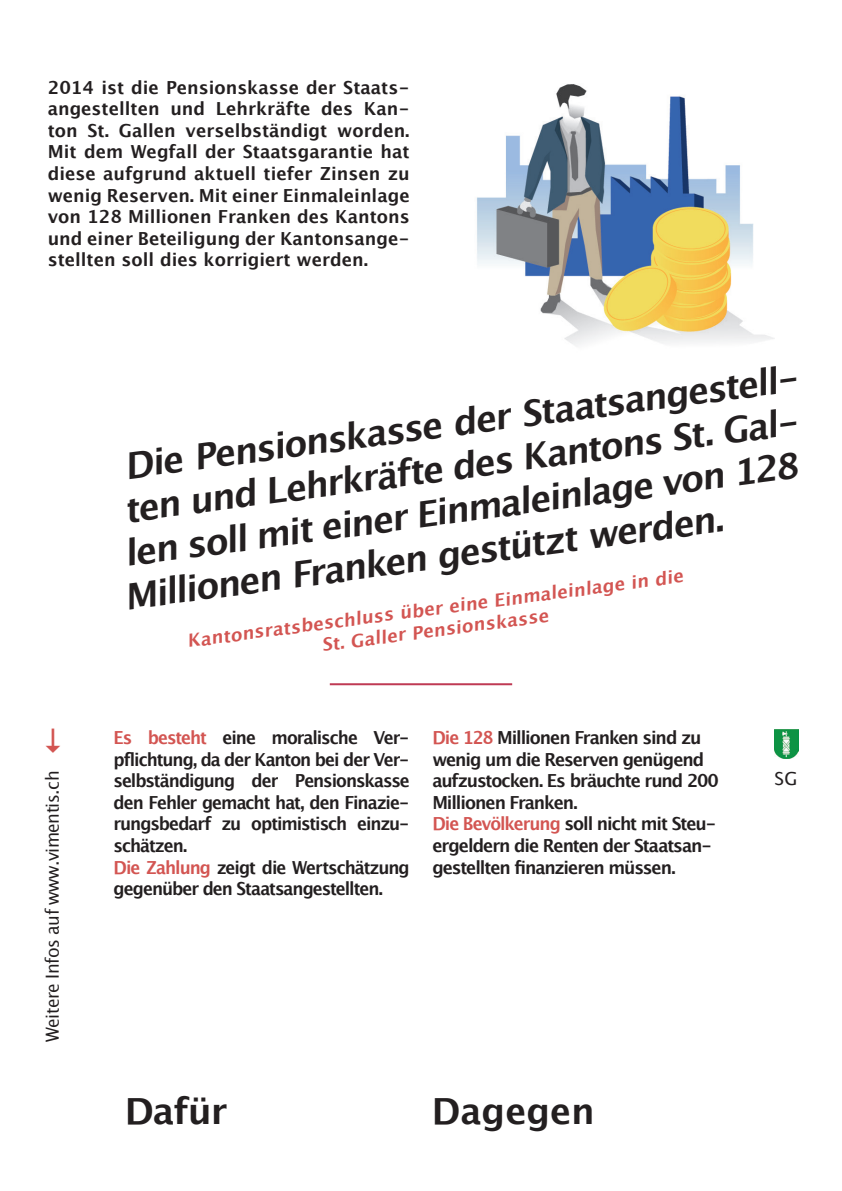
<style>
.page{position:relative;width:842px;height:1191px;background:#fff}
.page>*{position:absolute;margin:0;border:0;box-sizing:border-box;transform-origin:0 0}
.Änderung{font:700 36px/43.4px "Lucida Grande";color:#231f20}
.Text{font:700 18px/21.6px "Lucida Grande";color:#231f20;text-align:justify}
.Argumente{font:700 18px/21.6px "Lucida Grande";letter-spacing:-.06em;color:#231f20;text-align:justify;scale:.94 1}
.Argumente-2{font:700 18px/21.6px "Lucida Grande";letter-spacing:-.06em;color:#231f20;scale:.96 1}
.Titel{font:700 18px "Lucida Grande";color:#d35552}
.t1{font:18px "Lucida Grande";letter-spacing:-.03em;color:#231f20;scale:.96 1}
.t2{font:18px "Lucida Grande";letter-spacing:-.03em;color:#231f20}
.s1{font-weight:700;font-size:32px;color:#d35552}
.s2{color:#d35552}
</style>
<div class="page">
<hr style="left:330px;top:683px;width:182px;height:2px;background:#bf3a54">
<img style="left:477px;top:84px;width:298px;height:262px">
<img style="left:775px;top:730px;width:23px;height:28px">
<p class="Text" style="left:48px;top:76px;width:363px">2014 ist die Pensionskasse der Staats&shy;angestellten und Lehrkräfte des Kan&shy;ton St. Gallen verselbständigt worden.<br>Mit dem Wegfall der Staatsgarantie hat diese aufgrund aktuell tiefer Zinsen zu wenig Reserven. Mit einer Einmaleinlage von 128 Millionen Franken des Kantons und einer Beteiligung der Kantonsange&shy;stellten soll dies korrigiert werden.</p>
<p class="t1" style="left:40px;top:1042px;width:331px;rotate:-90deg">Weitere Infos auf www.vimentis.ch <span class="s1">←</span></p>
<p class="Änderung" style="left:106px;top:443px;width:692px;text-indent:16px;rotate:-7deg">Die Pensionskasse der Staatsangestell&shy;ten und Lehrkräfte des Kantons St. Gal&shy;len soll mit einer Einmaleinlage von 128<br>Millionen Franken gestützt werden.</p>
<p class="Titel" style="left:185px;top:624px;width:501px;rotate:-7deg">Kantonsratsbeschluss über eine Einmaleinlage in die</p>
<p class="Titel" style="left:320px;top:629px;width:230px;rotate:-7deg">St. Galler Pensionskasse</p>
<p class="Argumente" style="left:113px;top:726px;width:317px"><span class="s2">Es besteht</span> eine moralische Ver&shy;pflichtung, da der Kanton bei der Ver&shy;selbständigung der Pensionskasse den Fehler gemacht hat, den Finazie&shy;rungsbedarf zu optimistisch einzu&shy;schätzen.</p>
<p class="Argumente" style="left:113px;top:856px;width:317px"><span class="s2">Die Zahlung</span> zeigt die Wertschätzung gegenüber den Staatsangestellten.</p>
<p class="Argumente-2" style="left:432px;top:726px;width:300px"><span class="s2">Die 128</span> Millionen Franken sind zu wenig um die Reserven genügend aufzustocken. Es bräuchte rund 200<br>Millionen Franken.</p>
<p class="Argumente-2" style="left:432px;top:813px;width:297px"><span class="s2">Die Bevölkerung</span> soll nicht mit Steu&shy;ergeldern die Renten der Staatsan&shy;gestellten finanzieren müssen.</p>
<p class="t2" style="left:775px;top:766px;width:24px">SG</p>
<h1 class="Änderung" style="left:125px;top:1089px;width:104px">Dafür</h1>
<h1 class="Änderung" style="left:504px;top:1089px;width:23px">a</h1>
<h1 class="Änderung" style="left:432px;top:1089px;width:165px">Dagegen</h1>
</div>
